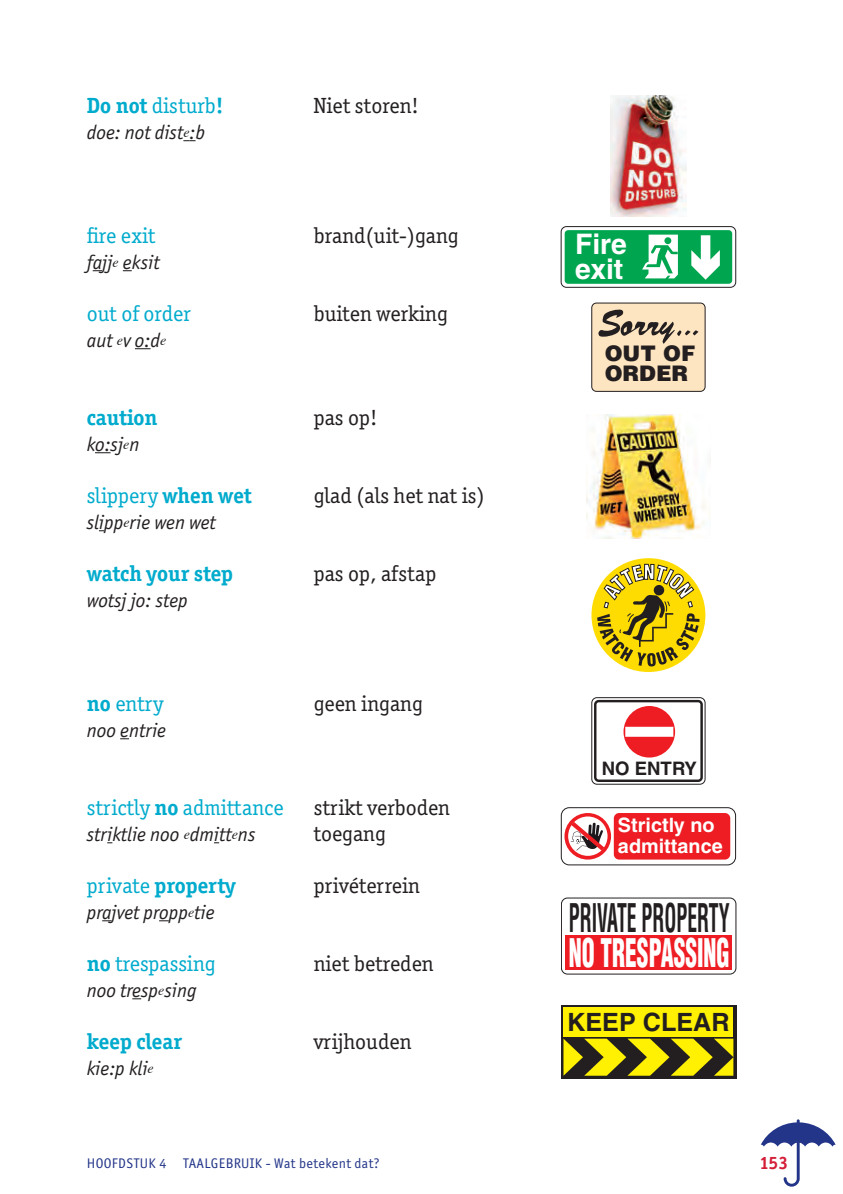
<style>
.page{position:relative;width:843px;height:1194px;background:#fff}
.page>*{position:absolute;margin:0;border:0;box-sizing:border-box;transform-origin:0 0}
.t1{font:700 condensed 38.4px "Helvetica LT";color:#231f20;scale:.51 1}
.t2{font:900 condensed 38.4px "Helvetica LT";color:#fff;scale:.61 1}
.t3{font:700 28.2px/25.2px "Helvetica LT";color:#fff}
.t4{font:700 25.2px "Helvetica LT";color:#231f20}
.t5{font:22px/26px "Officina Ser ITC";color:#231f20}
.t6{font:22px "Officina Ser ITC";color:#00abcd}
.t7{font:700 22px "Officina Ser ITC";color:#00abcd}
.t8{font:900 21.4px/19.6px "Helvetica LT";color:#231f20}
.t9{font:italic 20px "Officina San ITC";color:#231f20}
.t10{font:700 19.8px/20.6px "Helvetica LT";color:#fff}
.t11{font:700 18.6px "Helvetica LT";color:#231f20}
.t12{font:700 18px "Officina Ser ITC";color:#d41d37}
.t13{font:14px "Officina San ITC";letter-spacing:.025em;color:#233589}
.s1{font-weight:700}
.s2{font-family:"Times";font-size:14px}
.s3{font-weight:400}
</style>
<div class="page">
<svg style="left:183px;top:140px;width:12px;height:1px"></svg>
<img style="left:610px;top:96px;width:76px;height:121px">
<div style="left:560px;top:226px;width:176px;height:62px;border:1px solid #231f20;border-radius:5px"></div>
<div style="left:564px;top:230px;width:168px;height:54px;background:#00a54f;border-radius:4px"></div>
<svg style="left:642px;top:235px;width:35px;height:43px"></svg>
<svg style="left:691px;top:235px;width:28px;height:45px"></svg>
<svg style="left:135px;top:348px;width:15px;height:1px"></svg>
<div style="left:591px;top:303px;width:114px;height:88px;background:#fee5c1;border-radius:5px"></div>
<div style="left:591px;top:303px;width:114px;height:89px;border:1px solid #231f20;border-radius:5px"></div>
<svg style="left:598px;top:309px;width:100px;height:35px"></svg>
<svg style="left:95px;top:452px;width:16px;height:1px"></svg>
<div style="left:591px;top:558px;width:114px;height:114px;background:#ffdc01;border-radius:50%"></div>
<svg style="left:597px;top:564px;width:102px;height:103px"></svg>
<svg style="left:623px;top:706px;width:52px;height:51px"></svg>
<div style="left:594px;top:700px;width:108px;height:82px;border:2px solid #231f20;border-radius:3px"></div>
<div style="left:591px;top:697px;width:114px;height:87px;border:1px solid #231f20;border-radius:5px"></div>
<div style="left:613px;top:813px;width:117px;height:46px;background:#ee1d23;border-radius:5px"></div>
<div style="left:560px;top:807px;width:176px;height:58px;border:1px solid #231f20;border-radius:8px"></div>
<svg style="left:564px;top:813px;width:47px;height:46px"></svg>
<div style="left:568px;top:816px;width:39px;height:40px;background:#fff;border-radius:50%"></div>
<svg style="left:570px;top:822px;width:34px;height:29px"></svg>
<svg style="left:561px;top:1005px;width:175px;height:73px;fill:#231f20"></svg>
<div style="left:563px;top:1007px;width:170px;height:29px;background:#fff101"></div>
<svg style="left:563px;top:1039px;width:170px;height:37px"></svg>
<img style="left:586px;top:415px;width:119px;height:123px">
<div style="left:561px;top:898px;width:175px;height:76px;border:1px solid #231f20;border-radius:6px"></div>
<div style="left:565px;top:936px;width:166px;height:34px;background:#ee1d23"></div>
<svg style="left:760px;top:1119px;width:76px;height:68px"></svg>
<p class="t6" style="left:87px;top:93px;width:138px"><span class="s1">Do not</span> disturb<span class="s1">!</span></p>
<p class="t9" style="left:87px;top:121px;width:120px">doe: not dist<span class="s2">e</span>:b</p>
<p class="t5" style="left:313px;top:92px;width:107px">Niet storen!</p>
<p class="t6" style="left:87px;top:223px;width:70px">fire exit</p>
<p class="t9" style="left:87px;top:251px;width:74px">fajj<span class="s2">e</span> eksit</p>
<p class="t6" style="left:87px;top:301px;width:105px">out of order</p>
<p class="t9" style="left:87px;top:329px;width:81px">aut <span class="s2">e</span>v o:d<span class="s2">e</span></p>
<p class="t7" style="left:87px;top:404px;width:72px">caution</p>
<p class="t9" style="left:87px;top:433px;width:54px">ko:sj<span class="s2">e</span>n</p>
<p class="t6" style="left:87px;top:483px;width:166px">slippery <span class="s1">when wet</span></p>
<p class="t9" style="left:87px;top:511px;width:131px">slipp<span class="s2">e</span>rie wen wet</p>
<p class="t7" style="left:87px;top:560px;width:148px">watch your step</p>
<p class="t9" style="left:87px;top:589px;width:103px">wotsj jo: step</p>
<p class="t5" style="left:313px;top:222px;width:147px">brand(uit-)gang</p>
<p class="t3" style="left:575px;top:231px;width:53px">Fire exit</p>
<p class="t5" style="left:313px;top:300px;width:136px">buiten werking</p>
<p class="t5" style="left:313px;top:404px;width:65px">pas op!</p>
<p class="t5" style="left:313px;top:482px;width:172px">glad (als het nat is)</p>
<p class="t5" style="left:313px;top:560px;width:124px">pas op, afstap</p>
<p class="t8" style="left:604px;top:343px;width:92px">OUT OF<br>ORDER</p>
<p class="t6" style="left:87px;top:691px;width:78px"><span class="s1">no</span> entry</p>
<p class="t9" style="left:87px;top:719px;width:81px">noo entrie</p>
<p class="t6" style="left:87px;top:795px;width:198px">strictly <span class="s1">no</span> admittance</p>
<p class="t9" style="left:87px;top:823px;width:170px">striktlie noo <span class="s2">e</span>dmitt<span class="s2">e</span>ns</p>
<p class="t7" style="left:87px;top:872px;width:150px"><span class="s3">private</span> property</p>
<p class="t9" style="left:87px;top:901px;width:129px">prajvet propp<span class="s2">e</span>tie</p>
<p class="t6" style="left:87px;top:951px;width:131px"><span class="s1">no</span> trespassing</p>
<p class="t9" style="left:87px;top:979px;width:111px">noo tresp<span class="s2">e</span>sing</p>
<p class="t7" style="left:87px;top:1028px;width:97px">keep clear</p>
<p class="t9" style="left:87px;top:1057px;width:68px">kie:p kli<span class="s2">e</span></p>
<p class="t5" style="left:313px;top:690px;width:111px">geen ingang</p>
<p class="t5" style="left:313px;top:794px;width:138px">strikt verboden toegang</p>
<p class="t5" style="left:313px;top:872px;width:108px">privéterrein</p>
<p class="t5" style="left:313px;top:950px;width:121px">niet betreden</p>
<p class="t5" style="left:313px;top:1028px;width:99px">vrijhouden</p>
<p class="t13" style="left:87px;top:1156px;width:294px">HOOFDSTUK 4 TAALGEBRUIK - Wat betekent dat?</p>
<p class="t11" style="left:601px;top:757px;width:97px">NO ENTRY</p>
<p class="t10" style="left:618px;top:814px;width:106px">Strictly no admittance</p>
<h1 class="t1" style="left:568px;top:894px;width:317px">PRIVATE PROPERTY</h1>
<h1 class="t2" style="left:568px;top:928px;width:265px">NO TRESPASSING</h1>
<p class="t4" style="left:567px;top:1007px;width:164px">KEEP CLEAR</p>
<p class="t12" style="left:759px;top:1151px;width:30px">153</p>
</div>
